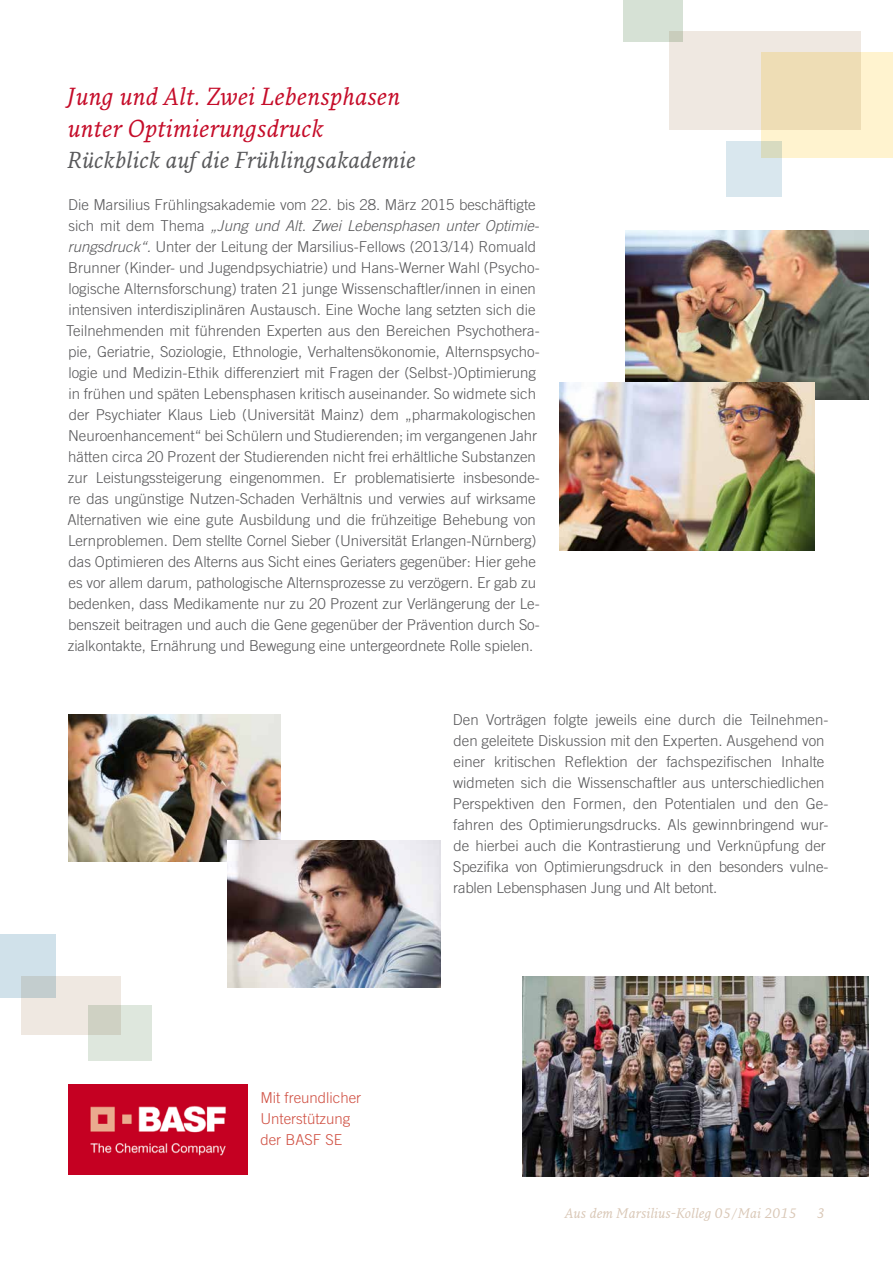
<style>
.page{position:relative;width:893px;height:1263px;background:#fff}
.page>*{position:absolute;margin:0;border:0;box-sizing:border-box;transform-origin:0 0}
.t1{font:italic 24px/31.5px "Fresco Pro";color:#c50c29}
.t2{font:italic 22.5px "Fresco Pro";color:#58585a}
.t3{font:300 15px/21px "Trade Gothic LT Pro";color:#58585a}
.t4{font:300 15px/21px "Trade Gothic LT Pro";color:#d05043}
.t5{font:italic 13.5px "Fresco Pro";color:#d9c7b6}
.s1{font-style:italic}
</style>
<div class="page">
<div style="left:669px;top:31px;width:191px;height:99px;background:#efe8e1"></div>
<svg style="left:761px;top:52px;width:132px;height:106px;fill:#eeddb5"></svg>
<div style="left:624px;top:0;width:59px;height:42px;background:#d6e1d5"></div>
<svg style="left:727px;top:141px;width:55px;height:56px;fill:#d9e7ee"></svg>
<img style="left:68px;top:714px;width:213px;height:147px">
<img style="left:625px;top:231px;width:243px;height:168px">
<img style="left:68px;top:1085px;width:180px;height:89px">
<div style="left:0;top:935px;width:56px;height:63px;background:#d0e1ea"></div>
<svg style="left:21px;top:976px;width:100px;height:59px;fill:#efe8e1"></svg>
<svg style="left:88px;top:1005px;width:63px;height:56px;fill:#dee7dd"></svg>
<img style="left:228px;top:840px;width:212px;height:147px">
<img style="left:523px;top:976px;width:345px;height:200px">
<img style="left:560px;top:383px;width:254px;height:168px">
<h1 class="t1" style="left:68px;top:80px;width:334px">Jung und Alt. Zwei Lebensphasen unter Optimierungsdruck</h1>
<h2 class="t2" style="left:68px;top:146px;width:350px">Rückblick auf die Frühlingsakademie</h2>
<p class="t3" style="left:66px;top:194px;width:475px">Die Marsilius Frühlingsakademie vom 22. bis 28. März 2015 beschäftigte sich mit dem Thema <span class="s1">„Jung und Alt. Zwei Lebensphasen unter Optimie&shy;rungsdruck“.</span> Unter der Leitung der Marsilius-Fellows (2013/14) Romuald Brunner (Kinder- und Jugendpsychiatrie) und Hans-Werner Wahl (Psycho&shy;logische Alternsforschung) traten 21 junge Wissenschaftler/innen in einen intensiven interdisziplinären Austausch. Eine Woche lang setzten sich die Teilnehmenden mit führenden Experten aus den Bereichen Psychothera&shy;pie, Geriatrie, Soziologie, Ethnologie, Verhaltensökonomie, Alternspsycho&shy;logie und Medizin-Ethik differenziert mit Fragen der (Selbst-)Optimierung in frühen und späten Lebensphasen kritisch auseinander. So widmete sich der Psychiater Klaus Lieb (Universität Mainz) dem „pharmakologischen Neuroenhancement“ bei Schülern und Studierenden; im vergangenen Jahr hätten circa 20 Prozent der Studierenden nicht frei erhältliche Substanzen zur Leistungssteigerung eingenommen. Er problematisierte insbesonde&shy;re das ungünstige Nutzen-Schaden Verhältnis und verwies auf wirksame Alternativen wie eine gute Ausbildung und die frühzeitige Behebung von Lernproblemen. Dem stellte Cornel Sieber (Universität Erlangen-Nürnberg) das Optimieren des Alterns aus Sicht eines Geriaters gegenüber: Hier gehe es vor allem darum, pathologische Alternsprozesse zu verzögern. Er gab zu bedenken, dass Medikamente nur zu 20 Prozent zur Verlängerung der Le&shy;benszeit beitragen und auch die Gene gegenüber der Prävention durch So&shy;zialkontakte, Ernährung und Bewegung eine untergeordnete Rolle spielen.</p>
<p class="t4" style="left:260px;top:1086px;width:102px">Mit freundlicher<br>Unterstützung der BASF SE</p>
<p class="t3" style="left:453px;top:708px;width:377px">Den Vorträgen folgte jeweils eine durch die Teilnehmen&shy;den geleitete Diskussion mit den Experten. Ausgehend von einer kritischen Reflektion der fachspezifischen Inhalte widmeten sich die Wissenschaftler aus unterschiedlichen Perspektiven den Formen, den Potentialen und den Ge&shy;fahren des Optimierungsdrucks. Als gewinnbringend wur&shy;de hierbei auch die Kontrastierung und Verknüpfung der Spezifika von Optimierungsdruck in den besonders vulne&shy;rablen Lebensphasen Jung und Alt betont.</p>
<p class="t5" style="left:565px;top:1205px;width:233px">Aus dem Marsilius-Kolleg 05/Mai 2015</p>
<p class="t5" style="left:817px;top:1205px;width:10px">3</p>
</div>
